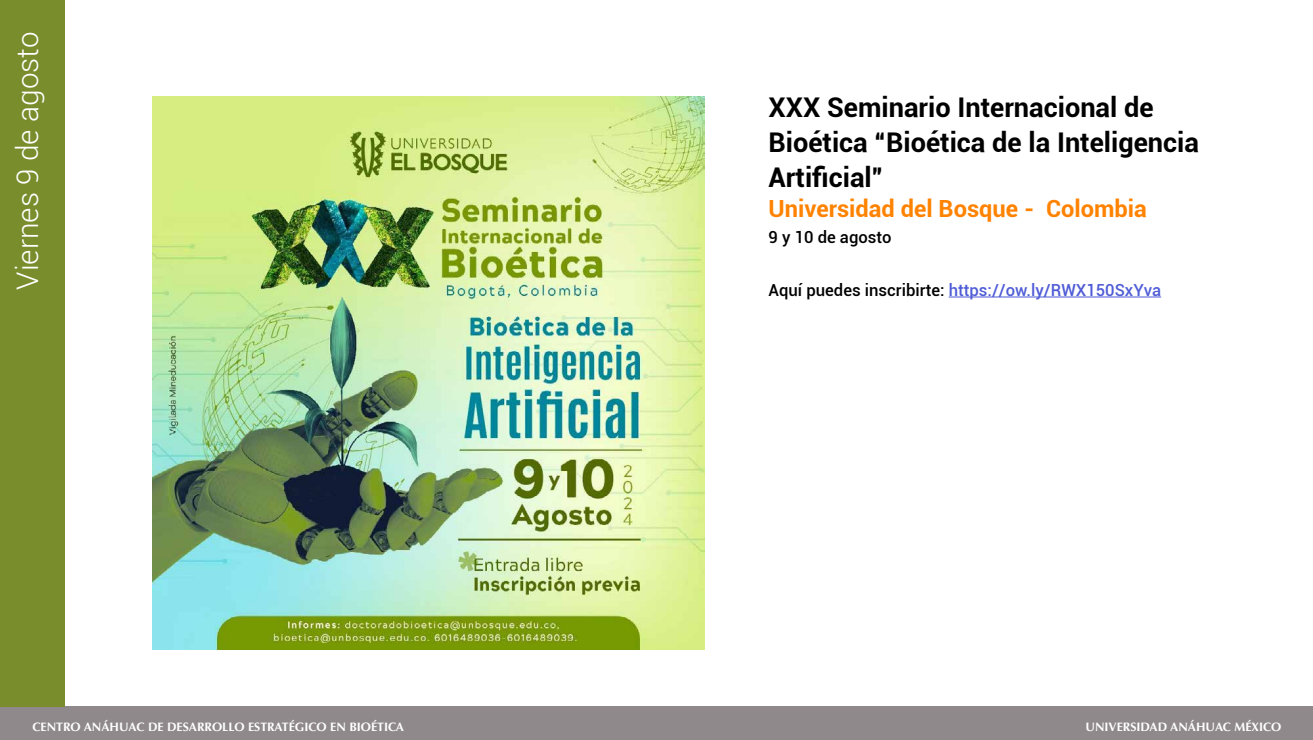
<style>
.page{position:relative;width:1313px;height:740px;background:#fff}
.page>*{position:absolute;margin:0;border:0;box-sizing:border-box;transform-origin:0 0}
.t1{font:300 29.75px "Roboto";color:#fff}
.t2{font:700 27.12px/35px "Roboto";color:#000}
.t3{font:700 23.62px "Roboto";color:#ff8300}
.t4{font:500 16.62px "Roboto";color:#4f5cd6}
.t5{font:500 16.62px "Roboto";color:#000}
.t6{font:700 12.25px "Optima";color:#fff}
.s1{color:#000}
</style>
<div class="page">
<div style="left:0;top:706px;width:1312px;height:33px;background:#8f898b"></div>
<div style="left:0;top:0;width:65px;height:706px;background:#798d2c"></div>
<hr style="left:948px;top:296px;width:213px;height:1px;background:#4f5cd6">
<img style="left:152px;top:97px;width:553px;height:552px">
<p class="t1" style="left:7px;top:289px;width:259px;rotate:-90deg">Viernes 9 de agosto</p>
<p class="t2" style="left:768px;top:89px;width:432px">XXX Seminario Internacional de<br>Bioética “Bioética de la Inteligencia<br>Artificial”</p>
<p class="t3" style="left:768px;top:192px;width:380px">Universidad del Bosque - Colombia</p>
<p class="t5" style="left:768px;top:225px;width:125px">9 y 10 de agosto</p>
<p class="t4" style="left:768px;top:278px;width:394px"><span class="s1">Aquí puedes inscribirte:</span> https://ow.ly/RWX150SxYva</p>
<p class="t6" style="left:32px;top:719px;width:373px">CENTRO ANÁHUAC DE DESARROLLO ESTRATÉGICO EN BIOÉTICA</p>
<p class="t6" style="left:1085px;top:719px;width:197px">UNIVERSIDAD ANÁHUAC MÉXICO</p>
</div>
